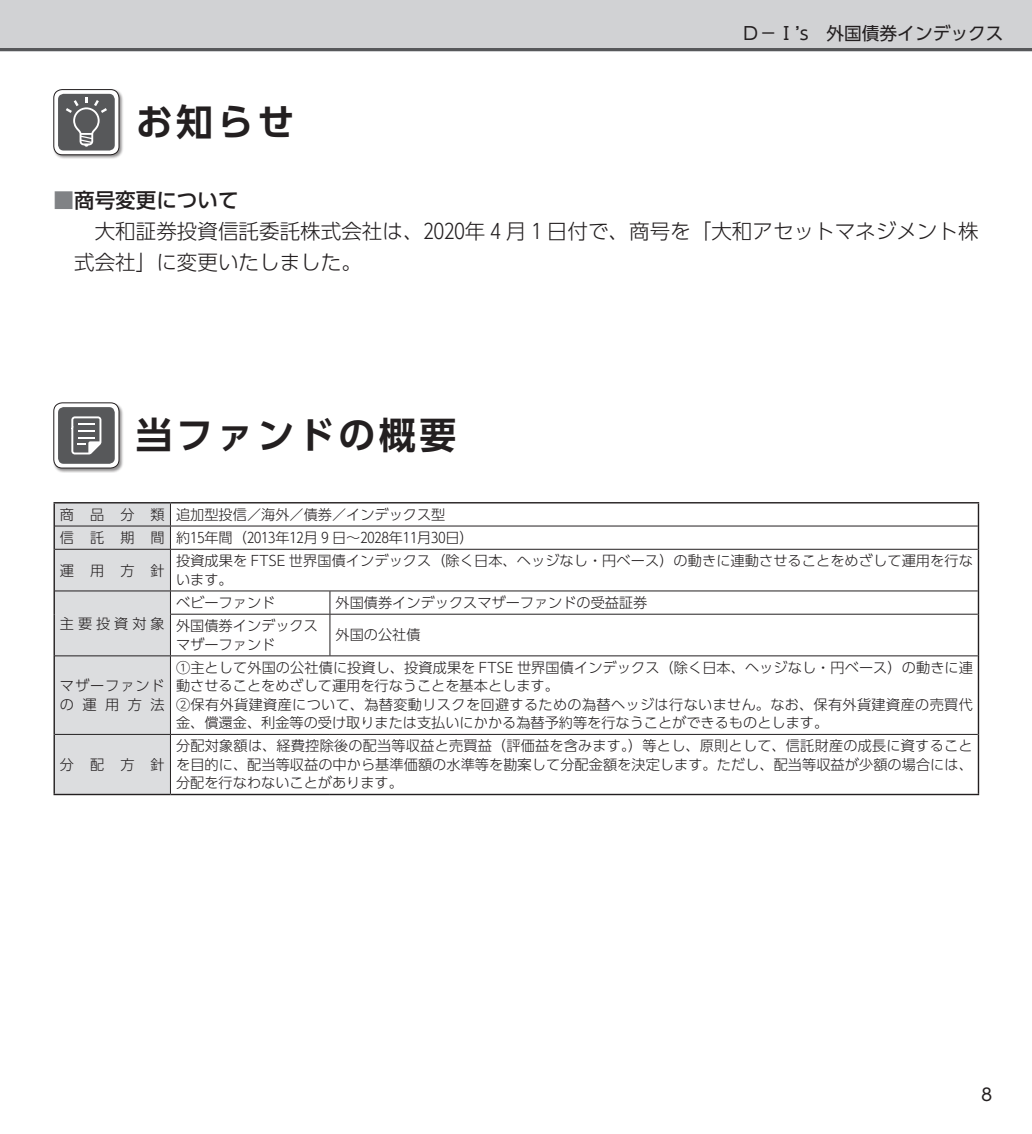
<style>
.page{position:relative;width:1032px;height:1134px;background:#fff}
.page>*{position:absolute;margin:0;border:0;box-sizing:border-box;transform-origin:0 0}
.t1{font:700 36.8px "UD Shin Go Pro De";letter-spacing:.1em;color:#231f20}
.t2{font:300 20.6px "UD Shin Go Pro";color:#231f20}
.t3{font:500 20.6px "UD Shin Go Pro";color:#231f20}
.t4{font:17.8px "UD Shin Go Pro";color:#231f20}
.t5{font:17px "UD Shin Go Pro";color:#231f20}
.t6{font:300 14.2px/18.4px "UD Shin Go Pro";letter-spacing:.005em;color:#231f20}
.t7{font:300 14.2px/18.4px "UD Shin Go Pro";letter-spacing:.065em;color:#231f20}
.s1{color:#808285}
</style>
<div class="page">
<div style="left:0;top:0;width:1032px;height:51px;background:#d1d2d4"></div>
<hr style="left:0;top:48px;width:1032px;height:3px;background:#57585a">
<div style="left:53px;top:402px;width:71px;height:71px;background:#231f20;opacity:.5"></div>
<div style="left:54px;top:403px;width:65px;height:65px;background:#fff;border-radius:9px"></div>
<div style="left:54px;top:403px;width:65px;height:65px;border:1px solid #231f20;border-radius:9px"></div>
<div style="left:58px;top:407px;width:57px;height:57px;background:#57585a;border-radius:6px"></div>
<svg style="left:71px;top:416px;width:30px;height:38px"></svg>
<hr style="left:170px;top:526px;width:160px;height:1px;background:#231f20">
<hr style="left:330px;top:526px;width:648px;height:1px;background:#231f20">
<hr style="left:170px;top:549px;width:160px;height:1px;background:#231f20">
<hr style="left:330px;top:549px;width:648px;height:1px;background:#231f20">
<hr style="left:170px;top:591px;width:160px;height:1px;background:#231f20">
<hr style="left:330px;top:591px;width:648px;height:1px;background:#231f20">
<hr style="left:170px;top:614px;width:160px;height:1px;background:#231f20">
<hr style="left:330px;top:614px;width:648px;height:1px;background:#231f20">
<hr style="left:170px;top:655px;width:160px;height:1px;background:#231f20">
<hr style="left:330px;top:655px;width:648px;height:1px;background:#231f20">
<hr style="left:170px;top:734px;width:160px;height:1px;background:#231f20">
<hr style="left:330px;top:734px;width:648px;height:1px;background:#231f20">
<hr style="left:54px;top:502px;width:116px;height:1px;background:#231f20">
<div style="left:54px;top:503px;width:117px;height:291px;background:#dcdddf"></div>
<hr style="left:54px;top:614px;width:1px;height:42px;background:#231f20">
<hr style="left:54px;top:656px;width:1px;height:78px;background:#231f20">
<hr style="left:54px;top:734px;width:1px;height:60px;background:#231f20">
<hr style="left:170px;top:502px;width:160px;height:1px;background:#231f20">
<hr style="left:330px;top:502px;width:649px;height:1px;background:#231f20">
<svg style="left:978px;top:503px;width:1px;height:46px"></svg>
<hr style="left:978px;top:549px;width:1px;height:42px;background:#231f20">
<svg style="left:978px;top:591px;width:1px;height:23px"></svg>
<hr style="left:978px;top:614px;width:1px;height:42px;background:#231f20">
<hr style="left:978px;top:656px;width:1px;height:78px;background:#231f20">
<hr style="left:978px;top:734px;width:1px;height:60px;background:#231f20">
<hr style="left:54px;top:794px;width:116px;height:1px;background:#231f20">
<hr style="left:170px;top:794px;width:160px;height:1px;background:#231f20">
<hr style="left:330px;top:794px;width:649px;height:1px;background:#231f20">
<svg style="left:330px;top:591px;width:1px;height:23px"></svg>
<hr style="left:330px;top:614px;width:1px;height:41px;background:#231f20">
<div style="left:53px;top:89px;width:71px;height:71px;background:#231f20;opacity:.5"></div>
<div style="left:54px;top:90px;width:65px;height:65px;background:#fff;border-radius:9px"></div>
<div style="left:54px;top:89px;width:65px;height:66px;border:1px solid #231f20;border-radius:9px"></div>
<div style="left:58px;top:94px;width:57px;height:57px;background:#57585a;border-radius:6px"></div>
<svg style="left:66px;top:98px;width:41px;height:49px"></svg>
<h1 class="t1" style="left:136px;top:92px;width:160px">お知らせ</h1>
<p class="t4" style="left:742px;top:19px;width:263px">Ｄ－Ⅰ’s　外国債券インデックス</p>
<h2 class="t3" style="left:54px;top:183px;width:186px"><span class="s1">■</span>商号変更について</h2>
<h2 class="t2" style="left:95px;top:214px;width:885px">大和証券投資信託委託株式会社は、2020年 4 月 1 日付で、商号を「大和アセットマネジメント株</h2>
<h2 class="t2" style="left:74px;top:246px;width:289px">式会社」に変更いたしました。</h2>
<h1 class="t1" style="left:136px;top:406px;width:322px">当ファンドの概要</h1>
<p class="t6" style="left:60px;top:502px;width:415px;line-height:23.2px">商 品 分 類 追加型投信／海外／債券／インデックス型<br>信 託 期 間 約15年間（2013年12月 9 日～2028年11月30日）</p>
<p class="t6" style="left:60px;top:560px;width:106px">運用方針</p>
<p class="t6" style="left:176px;top:551px;width:798px">投資成果を FTSE 世界国債インデックス（除く日本、ヘッジなし・円ベース）の動きに連動させることをめざして運用を行ないます。</p>
<p class="t6" style="left:60px;top:614px;width:106px">主要投資対象</p>
<p class="t6" style="left:176px;top:593px;width:101px">ベビーファンド</p>
<p class="t6" style="left:336px;top:593px;width:313px">外国債券インデックスマザーファンドの受益証券</p>
<p class="t6" style="left:176px;top:616px;width:143px">外国債券インデックスマザーファンド</p>
<p class="t6" style="left:336px;top:625px;width:87px">外国の公社債</p>
<p class="t7" style="left:60px;top:676px;width:106px">マザーファンドの運用方法</p>
<p class="t6" style="left:60px;top:755px;width:106px">分配方針</p>
<p class="t6" style="left:176px;top:658px;width:798px">①主として外国の公社債に投資し、投資成果を FTSE 世界国債インデックス（除く日本、ヘッジなし・円ベース）の動きに連動させることをめざして運用を行なうことを基本とします。<br>②保有外貨建資産について、為替変動リスクを回避するための為替ヘッジは行ないません。なお、保有外貨建資産の売買代金、償還金、利金等の受け取りまたは支払いにかかる為替予約等を行なうことができるものとします。</p>
<p class="t6" style="left:176px;top:736px;width:798px;text-align:justify">分配対象額は、経費控除後の配当等収益と売買益（評価益を含みます。）等とし、原則として、信託財産の成長に資することを目的に、配当等収益の中から基準価額の水準等を勘案して分配金額を決定します。ただし、配当等収益が少額の場合には、分配を行なわないことがあります。</p>
<p class="t5" style="left:981px;top:1081px;width:13px">8</p>
</div>
